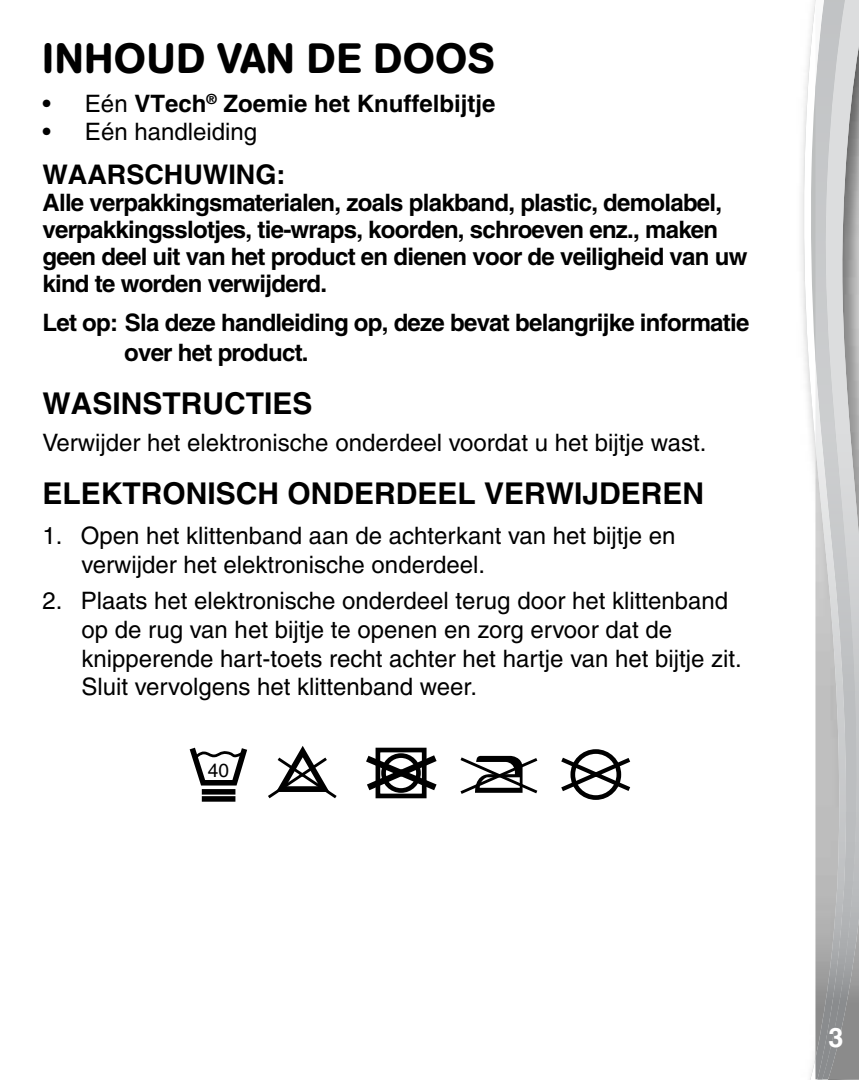
<style>
.page{position:relative;width:859px;height:1080px;background:#fff}
.page>*{position:absolute;margin:0;border:0;box-sizing:border-box;transform-origin:0 0}
.t1{font:500 42px "AG Book Rounded";letter-spacing:.02em;color:#000}
.t2{font:700 30px "Helvetica";color:#000}
.t3{font:700 27px "Helvetica";color:#000}
.t4{font:700 27px "Helvetica";color:#fff}
.t5{font:500 24px/28.8px "Helvetica";color:#000}
.t6{font:700 24px/27px "Helvetica";letter-spacing:-.03em;color:#000}
.t7{font:700 24px "Helvetica";color:#000}
.t8{font:18.9px "Helvetica";color:#000}
.s1{font-weight:500}
</style>
<div class="page">
<svg style="left:803px;top:0;width:12px;height:1080px"></svg>
<svg style="left:815px;top:1079px;width:13px;height:1px"></svg>
<img style="left:858px;top:0;width:1px;height:1079px">
<img style="left:848px;top:0;width:10px;height:1079px">
<img style="left:815px;top:0;width:33px;height:1079px">
<svg style="left:189px;top:747px;width:58px;height:39px"></svg>
<div style="left:202px;top:789px;width:33px;height:6px;background:#000"></div>
<div style="left:202px;top:796px;width:33px;height:6px;background:#000"></div>
<svg style="left:268px;top:746px;width:69px;height:53px"></svg>
<svg style="left:366px;top:747px;width:71px;height:52px"></svg>
<svg style="left:460px;top:755px;width:78px;height:39px"></svg>
<div style="left:570px;top:749px;width:51px;height:51px;border:5px solid #000;border-radius:50%"></div>
<svg style="left:561px;top:754px;width:70px;height:41px"></svg>
<h1 class="t1" style="left:42px;top:34px;width:453px">INHOUD VAN DE DOOS</h1>
<p class="t7" style="left:42px;top:89px;width:454px"><span class="s1">• Eén</span> VTech<sup>®</sup> Zoemie het Knuffelbijtje</p>
<p class="t5" style="left:42px;top:117px;width:216px">• Eén handleiding</p>
<p class="t3" style="left:42px;top:158px;width:244px">WAARSCHUWING:</p>
<p class="t6" style="left:42px;top:189px;width:706px">Alle verpakkingsmaterialen, zoals plakband, plastic, demolabel, verpakkingsslotjes, tie-wraps, koorden, schroeven enz., maken geen deel uit van het product en dienen voor de veiligheid van uw kind te worden verwijderd.</p>
<p class="t6" style="left:124px;top:307px;width:627px;line-height:30px;text-indent:-82px">Let op: Sla deze handleiding op, deze bevat belangrijke informatie over het product.</p>
<p class="t2" style="left:42px;top:385px;width:272px">WASINSTRUCTIES</p>
<p class="t5" style="left:42px;top:428px;width:666px">Verwijder het elektronische onderdeel voordat u het bijtje wast.</p>
<p class="t2" style="left:42px;top:475px;width:663px">ELEKTRONISCH ONDERDEEL VERWIJDEREN</p>
<p class="t5" style="left:81px;top:521px;width:596px;text-indent:-39px">1. Open het klittenband aan de achterkant van het bijtje en verwijder het elektronische onderdeel.</p>
<p class="t5" style="left:81px;top:586px;width:662px;text-indent:-39px">2. Plaats het elektronische onderdeel terug door het klittenband op de rug van het bijtje te openen en zorg ervoor dat de knipperende hart-toets recht achter het hartje van het bijtje zit.<br>Sluit vervolgens het klittenband weer.</p>
<p class="t8" style="left:208px;top:759px;width:23px">40</p>
<p class="t4" style="left:828px;top:1021px;width:17px">3</p>
</div>
